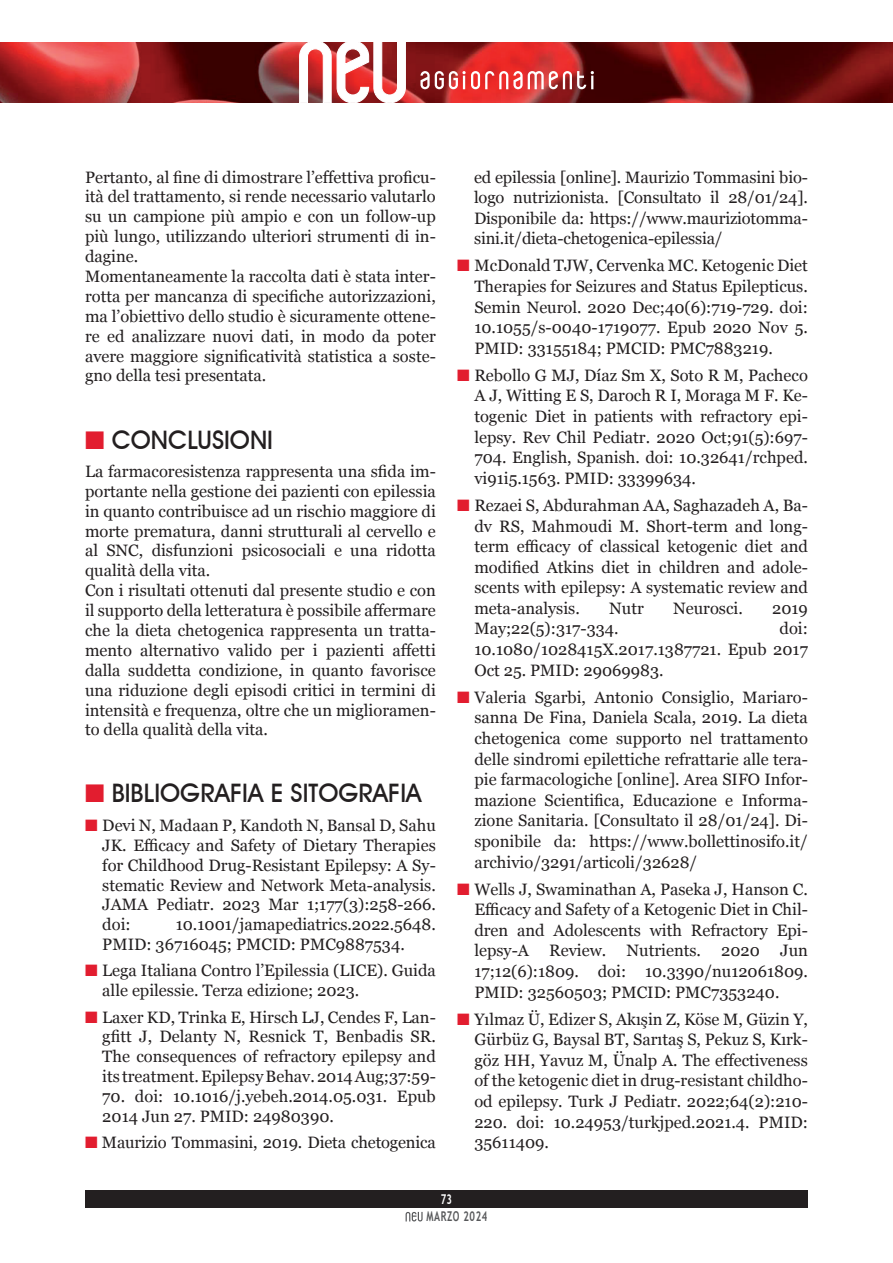
<style>
.page{position:relative;width:893px;height:1263px;background:#fff}
.page>*{position:absolute;margin:0;border:0;box-sizing:border-box;transform-origin:0 0}
.t1{font:500 25.5px "Avant Garde IT Cby BT";color:#231f20}
.t2{font:16.5px/20.5px "Georgia";color:#231f20;text-align:justify}
.t3{font:700 13.5px "Trebuchet MS";letter-spacing:.06em;color:#57585a;scale:.7 1}
.t4{font:700 13.5px "Trebuchet MS";color:#fff;scale:.7 1}
.s1{color:#e21d2f}
</style>
<div class="page">
<img style="left:0;top:43px;width:893px;height:59px">
<svg style="left:420px;top:71px;width:174px;height:18px"></svg>
<svg style="left:299px;top:42px;width:107px;height:61px"></svg>
<div style="left:85px;top:1191px;width:723px;height:17px;background:#231f20"></div>
<svg style="left:406px;top:1212px;width:17px;height:9px"></svg>
<p class="t2" style="left:85px;top:166px;width:352px;line-height:20px;text-align:left">Pertanto, al fine di dimostrare l’effettiva proficu&shy;ità del trattamento, si rende necessario valutarlo su un campione più ampio e con un follow-up più lungo, utilizzando ulteriori strumenti di in&shy;dagine.<br>Momentaneamente la raccolta dati è stata inter&shy;rotta per mancanza di specifiche autorizzazioni, ma l’obiettivo dello studio è sicuramente ottene&shy;re ed analizzare nuovi dati, in modo da poter avere maggiore significatività statistica a soste&shy;gno della tesi presentata.</p>
<h1 class="t1" style="left:85px;top:424px;width:190px"><span class="s1">■</span> CONCLUSION I</h1>
<p class="t2" style="left:85px;top:460px;width:352px;line-height:20px;text-align:left">La farmacoresistenza rappresenta una sfida im&shy;portante nella gestione dei pazienti con epilessia in quanto contribuisce ad un rischio maggiore di morte prematura, danni strutturali al cervello e al SNC, disfunzioni psicosociali e una ridotta qualità della vita.<br>Con i risultati ottenuti dal presente studio e con il supporto della letteratura è possibile affermare che la dieta chetogenica rappresenta un tratta&shy;mento alternativo valido per i pazienti affetti dalla suddetta condizione, in quanto favorisce una riduzione degli episodi critici in termini di intensità e frequenza, oltre che un miglioramen&shy;to della qualità della vita.</p>
<h1 class="t1" style="left:85px;top:778px;width:338px"><span class="s1">■</span> BIBLIOGRAFIA E SITOGRAFIA</h1>
<p class="t2" style="left:102px;top:814px;width:335px;line-height:20px;text-indent:-17px"><span class="s1">■</span> Devi N, Madaan P, Kandoth N, Bansal D, Sahu JK. Efficacy and Safety of Dietary Therapies for Childhood Drug-Resistant Epilepsy: A Sy&shy;stematic Review and Network Meta-analysis.<br>JAMA Pediatr. 2023 Mar 1;177(3):258-266. doi:</p>
<p class="t2" style="left:102px;top:914px;width:335px;line-height:20px;text-indent:73px">10.1001/jamapediatrics.2022.5648.<br>PMID: 36716045; PMCID: PMC9887534.</p>
<p class="t2" style="left:102px;top:960px;width:335px;line-height:20px;text-indent:-17px"><span class="s1">■</span> Lega Italiana Contro l’Epilessia (LICE). Guida alle epilessie. Terza edizione; 2023.</p>
<p class="t2" style="left:102px;top:1006px;width:335px;line-height:20px;text-indent:-17px"><span class="s1">■</span> Laxer KD, Trinka E, Hirsch LJ, Cendes F, Lan&shy;gfitt J, Delanty N, Resnick T, Benbadis SR.<br>The consequences of refractory epilepsy and its treatment. Epilepsy Behav. 2014 Aug;37:59-</p>
<p class="t2" style="left:102px;top:1086px;width:335px;line-height:20px">70. doi: 10.1016/j.yebeh.2014.05.031. Epub<br>2014 Jun 27. PMID: 24980390.</p>
<p class="t2" style="left:85px;top:1131px;width:352px"><span class="s1">■</span> Maurizio Tommasini, 2019. Dieta chetogenica</p>
<p class="t2" style="left:474px;top:166px;width:335px">ed epilessia [online]. Maurizio Tommasini bio&shy;logo nutrizionista. [Consultato il 28/01/24].<br>Disponibile da: https://www.mauriziotomma&shy;sini.it/dieta-chetogenica-epilessia/</p>
<p class="t2" style="left:474px;top:255px;width:335px;text-indent:-17px"><span class="s1">■</span> McDonald TJW, Cervenka MC. Ketogenic Diet Therapies for Seizures and Status Epilepticus.<br>Semin Neurol. 2020 Dec;40(6):719-729. doi:<br>10.1055/s-0040-1719077. Epub 2020 Nov 5.<br>PMID: 33155184; PMCID: PMC7883219.</p>
<p class="t2" style="left:474px;top:364px;width:335px;text-indent:-17px"><span class="s1">■</span> Rebollo G MJ, Díaz Sm X, Soto R M, Pacheco A J, Witting E S, Daroch R I, Moraga M F. Ke&shy;togenic Diet in patients with refractory epi&shy;lepsy. Rev Chil Pediatr. 2020 Oct;91(5):697- 704. English, Spanish. doi: 10.32641/rchped. vi91i5.1563. PMID: 33399634.</p>
<p class="t2" style="left:474px;top:494px;width:335px;text-indent:-17px"><span class="s1">■</span> Rezaei S, Abdurahman AA, Saghazadeh A, Ba&shy;dv RS, Mahmoudi M. Short-term and long&shy;term efficacy of classical ketogenic diet and modified Atkins diet in children and adole&shy;scents with epilepsy: A systematic review and meta-analysis.</p>
<p class="t2" style="left:609px;top:597px;width:36px">Nutr</p>
<p class="t2" style="left:673px;top:597px;width:71px">Neurosci.</p>
<p class="t2" style="left:772px;top:597px;width:37px">2019</p>
<p class="t2" style="left:474px;top:618px;width:146px">May;22(5):317-334.</p>
<p class="t2" style="left:474px;top:618px;width:335px;text-indent:305px">doi:<br>10.1080/1028415X.2017.1387721. Epub 2017<br>Oct 25. PMID: 29069983.</p>
<p class="t2" style="left:474px;top:686px;width:335px;text-indent:-17px"><span class="s1">■</span> Valeria Sgarbi, Antonio Consiglio, Mariaro&shy;sanna De Fina, Daniela Scala, 2019. La dieta chetogenica come supporto nel trattamento delle sindromi epilettiche refrattarie alle tera&shy;pie farmacologiche [online]. Area SIFO Infor&shy;mazione Scientifica, Educazione e Informa&shy;zione Sanitaria. [Consultato il 28/01/24]. Di&shy;sponibile da: https://www.bollettinosifo.it/ archivio/3291/articoli/32628/</p>
<p class="t2" style="left:474px;top:878px;width:335px;text-indent:-17px"><span class="s1">■</span> Wells J, Swaminathan A, Paseka J, Hanson C.<br>Efficacy and Safety of a Ketogenic Diet in Chil&shy;dren and Adolescents with Refractory Epi&shy;lepsy-A Review. Nutrients. 2020 Jun 17;12(6):1809. doi: 10.3390/nu12061809.<br>PMID: 32560503; PMCID: PMC7353240.</p>
<p class="t2" style="left:474px;top:1008px;width:335px;text-indent:-17px"><span class="s1">■</span> Yılmaz Ü, Edizer S, Akışin Z, Köse M, Güzin Y, Gürbüz G, Baysal BT, Sarıtaş S, Pekuz S, Kırk&shy;göz HH, Yavuz M, Ünalp A. The effectiveness of the ketogenic diet in drug-resistant childho&shy;od epilepsy. Turk J Pediatr. 2022;64(2):210- 220. doi: 10.24953/turkjped.2021.4. PMID:<br>35611409.</p>
<p class="t4" style="left:441px;top:1191px;width:17px">73</p>
<p class="t3" style="left:427px;top:1208px;width:88px">MARZO 2024</p>
</div>
